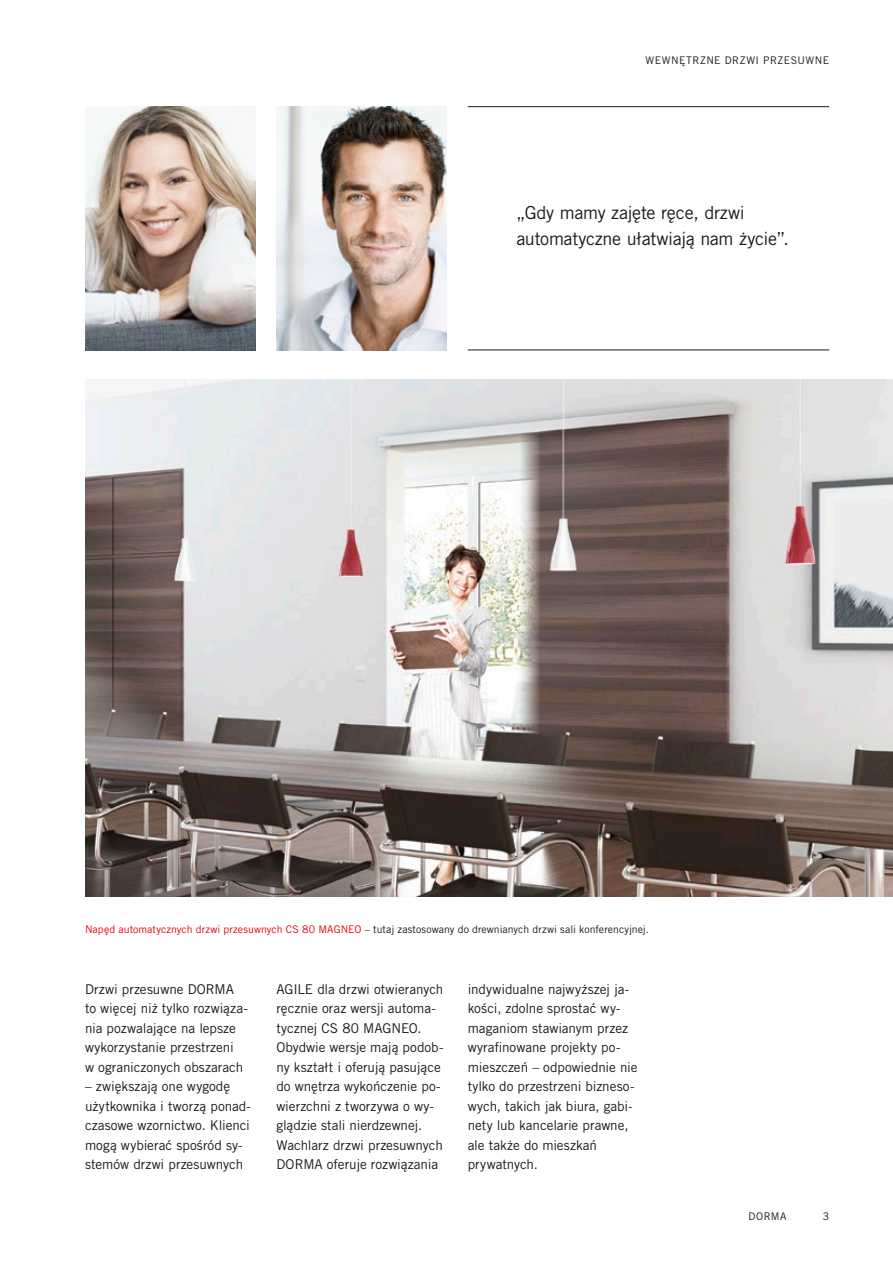
<style>
.page{position:relative;width:893px;height:1263px;background:#fff}
.page>*{position:absolute;margin:0;border:0;box-sizing:border-box;transform-origin:0 0}
.t1{font:18px/25.2px "Trade Gothic LT Pro";letter-spacing:-.015em;color:#191918}
.t2{font:13.5px/19.5px "Trade Gothic LT Pro";letter-spacing:-.005em;color:#191918}
.t3{font:10.5px "Trade Gothic LT Pro";letter-spacing:.005em;color:#191918}
.t4{font:10.5px "Trade Gothic LT Pro";letter-spacing:.05em;color:#191918}
.s1{color:#e3000e}
</style>
<div class="page">
<img style="left:85px;top:379px;width:808px;height:517px">
<img style="left:85px;top:106px;width:170px;height:244px">
<img style="left:276px;top:106px;width:170px;height:244px">
<hr style="left:468px;top:106px;width:361px;height:1px;background:#191918">
<hr style="left:468px;top:350px;width:361px;height:1px;background:#191918">
<p class="t4" style="left:645px;top:54px;width:185px">WEWNĘTRZNE DRZWI PRZESUWNE</p>
<h1 class="t1" style="left:516px;top:200px;width:274px">„Gdy mamy zajęte ręce, drzwi automatyczne ułatwiają nam życie”.</h1>
<p class="t3" style="left:85px;top:923px;width:565px"><span class="s1">Napęd automatycznych drzwi przesuwnych CS 80 MAGNEO</span> – tutaj zastosowany do drewnianych drzwi sali konferencyjnej.</p>
<p class="t2" style="left:85px;top:979px;width:164px">Drzwi przesuwne DORMA to więcej niż tylko rozwiąza&shy;nia pozwalające na lepsze wykorzystanie przestrzeni<br>w ograniczonych obszarach</p>
<p class="t2" style="left:85px;top:1077px;width:168px">– zwiększają one wygodę użytkownika i tworzą ponad&shy;czasowe wzornictwo. Klienci mogą wybierać spośród sy&shy;stemów drzwi przesuwnych</p>
<p class="t2" style="left:276px;top:979px;width:169px">AGILE dla drzwi otwieranych ręcznie oraz wersji automa&shy;tycznej CS 80 MAGNEO.<br>Obydwie wersje mają podob&shy;ny kształt i oferują pasujące do wnętrza wykończenie po&shy;wierzchni z tworzywa o wy&shy;glądzie stali nierdzewnej.<br>Wachlarz drzwi przesuwnych<br>DORMA oferuje rozwiązania</p>
<p class="t2" style="left:468px;top:979px;width:171px">indywidualne najwyższej ja&shy;kości, zdolne sprostać wy&shy;maganiom stawianym przez wyrafinowane projekty po&shy;mieszczeń – odpowiednie nie tylko do przestrzeni bizneso&shy;wych, takich jak biura, gabi&shy;nety lub kancelarie prawne, ale także do mieszkań prywatnych.</p>
<p class="t3" style="left:748px;top:1209px;width:40px">DORMA</p>
<p class="t3" style="left:823px;top:1209px;width:8px">3</p>
</div>
